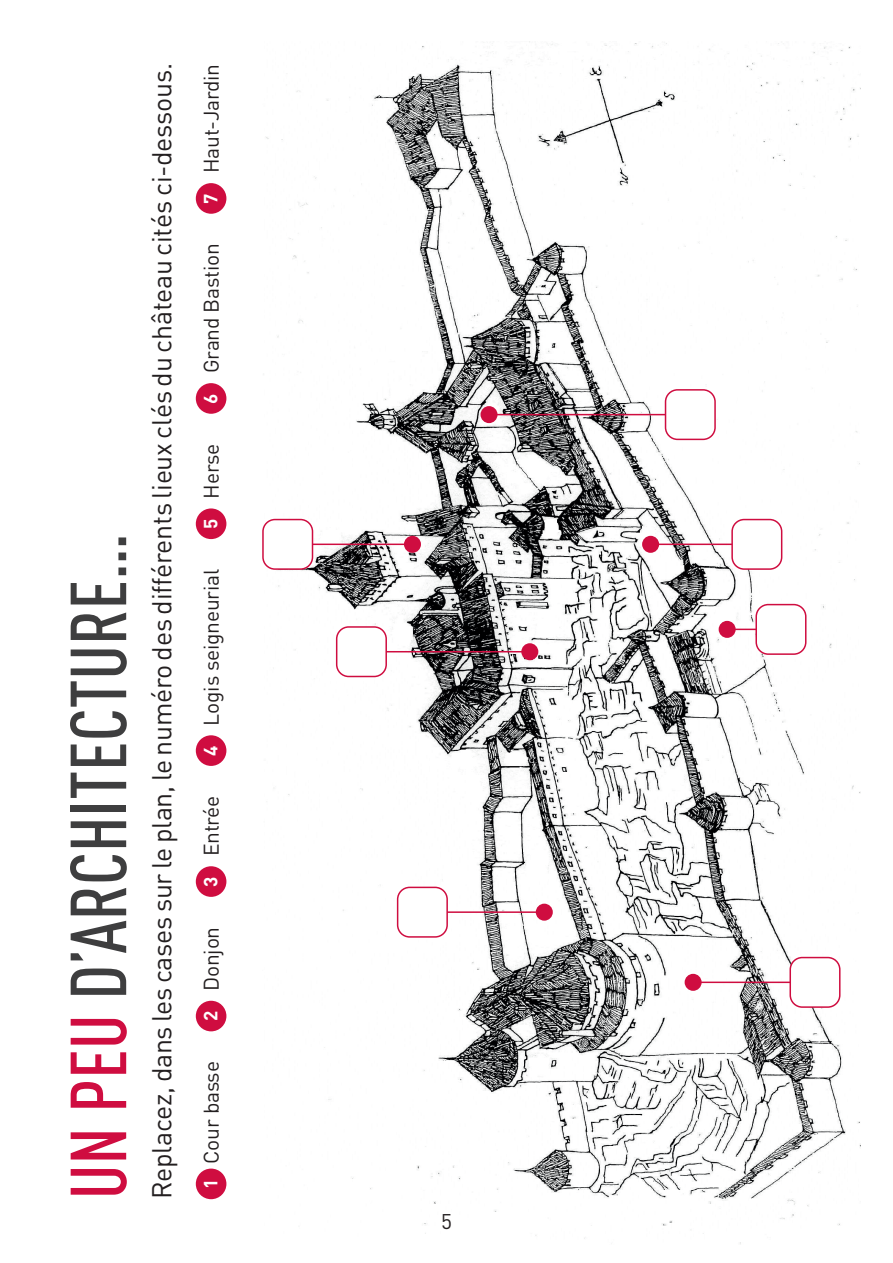
<style>
.page{position:relative;width:893px;height:1263px;background:#fff}
.page>*{position:absolute;margin:0;border:0;box-sizing:border-box;transform-origin:0 0}
.t1{font:500 78px "DIN Cond";color:#3e3e3f}
.t2{font:27px "DIN";letter-spacing:-.01em;color:#231f20}
.t3{font:21px "DIN";letter-spacing:-.01em;color:#231f20}
.s1{color:#cf0d40}
.s2{font-weight:700;font-size:18.9px;color:#fff}
</style>
<div class="page">
<img style="left:262px;top:43px;width:598px;height:1201px">
<div style="left:196px;top:1168px;width:30px;height:31px;background:#cf0d40;border-radius:50%"></div>
<div style="left:196px;top:1001px;width:30px;height:30px;background:#cf0d40;border-radius:50%"></div>
<div style="left:196px;top:866px;width:30px;height:31px;background:#cf0d40;border-radius:50%"></div>
<div style="left:196px;top:735px;width:30px;height:31px;background:#cf0d40;border-radius:50%"></div>
<div style="left:196px;top:508px;width:30px;height:31px;background:#cf0d40;border-radius:50%"></div>
<div style="left:196px;top:383px;width:30px;height:31px;background:#cf0d40;border-radius:50%"></div>
<div style="left:196px;top:183px;width:30px;height:31px;background:#cf0d40;border-radius:50%"></div>
<div style="left:404px;top:536px;width:17px;height:17px;background:#cf0d40;border-radius:50%"></div>
<hr style="left:288px;top:544px;width:122px;height:1px;background:#cf0d40">
<div style="left:263px;top:519px;width:49px;height:50px;background:#fff;border-radius:12px"></div>
<div style="left:262px;top:519px;width:51px;height:51px;border:2px solid #cf0d40;border-radius:12px"></div>
<div style="left:521px;top:643px;width:17px;height:17px;background:#cf0d40;border-radius:50%"></div>
<div style="left:480px;top:406px;width:17px;height:17px;background:#cf0d40;border-radius:50%"></div>
<div style="left:642px;top:536px;width:17px;height:17px;background:#cf0d40;border-radius:50%"></div>
<div style="left:685px;top:974px;width:17px;height:17px;background:#cf0d40;border-radius:50%"></div>
<div style="left:536px;top:904px;width:17px;height:17px;background:#cf0d40;border-radius:50%"></div>
<div style="left:719px;top:621px;width:17px;height:17px;background:#cf0d40;border-radius:50%"></div>
<hr style="left:422px;top:911px;width:122px;height:2px;background:#cf0d40">
<div style="left:398px;top:887px;width:49px;height:50px;background:#fff;border-radius:12px"></div>
<div style="left:397px;top:887px;width:51px;height:51px;border:2px solid #cf0d40;border-radius:12px"></div>
<hr style="left:361px;top:651px;width:169px;height:1px;background:#cf0d40">
<div style="left:337px;top:627px;width:49px;height:49px;background:#fff;border-radius:12px"></div>
<div style="left:336px;top:626px;width:51px;height:51px;border:2px solid #cf0d40;border-radius:12px"></div>
<hr style="left:693px;top:981px;width:122px;height:2px;background:#cf0d40">
<div style="left:790px;top:957px;width:50px;height:50px;background:#fff;border-radius:12px"></div>
<div style="left:789px;top:957px;width:51px;height:51px;border:2px solid #cf0d40;border-radius:12px"></div>
<hr style="left:727px;top:629px;width:54px;height:1px;background:#cf0d40">
<div style="left:756px;top:605px;width:50px;height:49px;background:#fff;border-radius:12px"></div>
<div style="left:755px;top:604px;width:51px;height:51px;border:2px solid #cf0d40;border-radius:12px"></div>
<hr style="left:651px;top:544px;width:106px;height:1px;background:#cf0d40">
<div style="left:732px;top:519px;width:50px;height:50px;background:#fff;border-radius:12px"></div>
<div style="left:731px;top:519px;width:51px;height:51px;border:2px solid #cf0d40;border-radius:12px"></div>
<hr style="left:489px;top:414px;width:201px;height:1px;background:#cf0d40">
<div style="left:665px;top:390px;width:50px;height:49px;background:#fff;border-radius:12px"></div>
<div style="left:665px;top:389px;width:51px;height:51px;border:2px solid #cf0d40;border-radius:12px"></div>
<h1 class="t1" style="left:52px;top:1199px;width:668px;rotate:-90deg"><span class="s1">UN PEU</span> D’ARCHITECTURE…</h1>
<p class="t2" style="left:145px;top:1199px;width:1137px;rotate:-90deg">Replacez, dans les cases sur le plan, le numéro des différents lieux clés du château cités ci-dessous.</p>
<p class="t3" style="left:198px;top:204px;width:141px;rotate:-90deg"><span class="s2">7</span> Haut-Jardin</p>
<p class="t3" style="left:198px;top:404px;width:161px;rotate:-90deg"><span class="s2">6</span> Grand Bastion</p>
<p class="t3" style="left:198px;top:529px;width:87px;rotate:-90deg"><span class="s2">5</span> Herse</p>
<p class="t3" style="left:198px;top:756px;width:188px;rotate:-90deg"><span class="s2">4</span> Logis seigneurial</p>
<p class="t3" style="left:198px;top:887px;width:92px;rotate:-90deg"><span class="s2">3</span> Entrée</p>
<p class="t3" style="left:198px;top:1021px;width:96px;rotate:-90deg"><span class="s2">2</span> Donjon</p>
<p class="t3" style="left:198px;top:1189px;width:129px;rotate:-90deg"><span class="s2">1</span> Cour basse</p>
<p class="t3" style="left:441px;top:1208px;width:12px">5</p>
</div>
